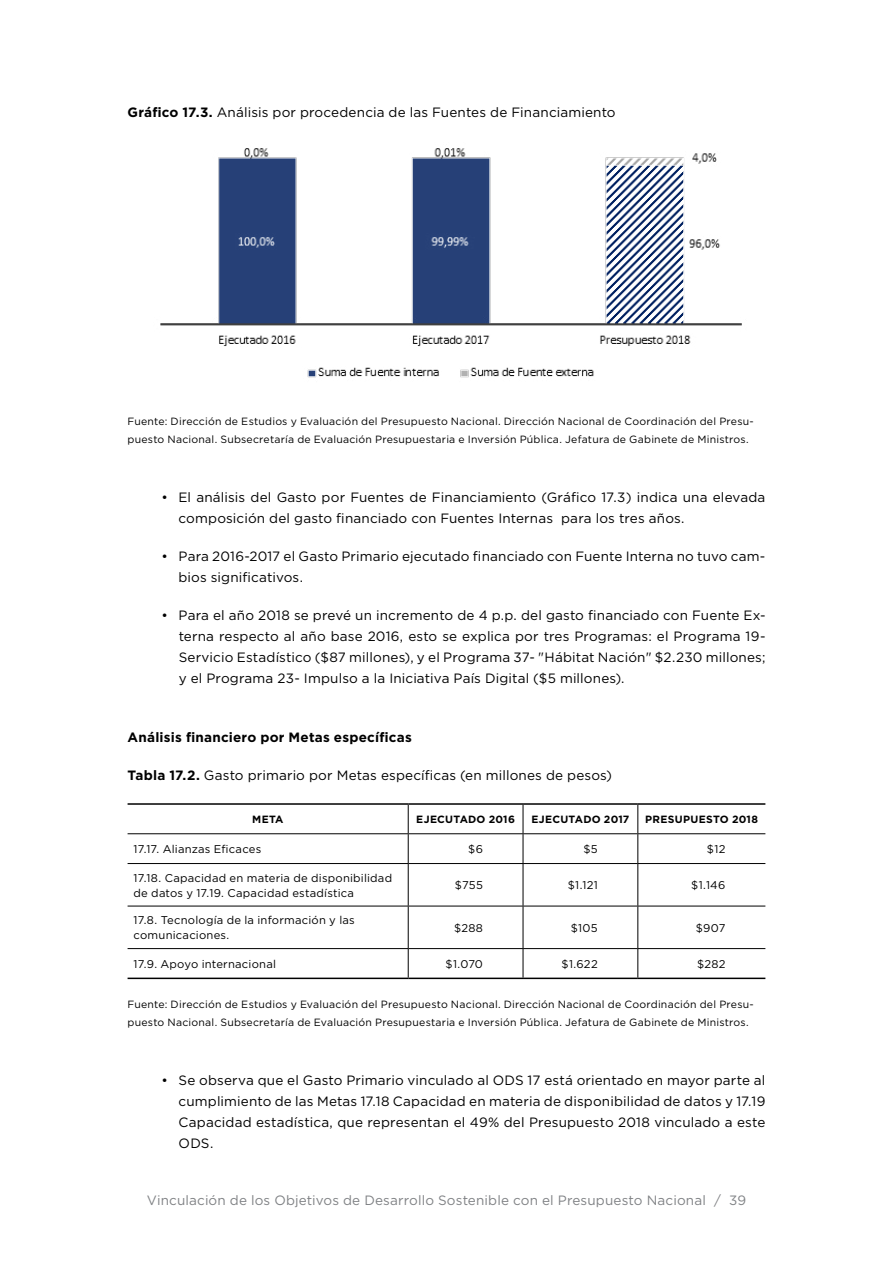
<style>
.page{position:relative;width:893px;height:1263px;background:#fff}
.page>*{position:absolute;margin:0;border:0;box-sizing:border-box;transform-origin:0 0}
.t1{font:13.5px/21px "Gotham";letter-spacing:.01em;color:#000}
.t2{font:13.5px "Gotham";letter-spacing:.01em;color:#808285}
.t3{font:700 13.5px "Gotham";letter-spacing:.015em;color:#000}
.t4{font:11.25px/15px "Gotham";letter-spacing:.02em;color:#000}
.t5{font:10.5px/18px "Gotham";letter-spacing:.02em;color:#000}
.t6{font:700 10.5px "Gotham";letter-spacing:.025em;color:#000}
.s1{font-weight:700}
</style>
<div class="page">
<img style="left:160px;top:148px;width:582px;height:230px">
<hr style="left:128px;top:803px;width:280px;height:2px;background:#000">
<hr style="left:408px;top:803px;width:115px;height:2px;background:#000">
<hr style="left:523px;top:803px;width:115px;height:2px;background:#000">
<hr style="left:638px;top:803px;width:127px;height:2px;background:#000">
<hr style="left:128px;top:833px;width:280px;height:1px;background:#000">
<hr style="left:408px;top:833px;width:115px;height:1px;background:#000">
<hr style="left:523px;top:833px;width:115px;height:1px;background:#000">
<hr style="left:638px;top:833px;width:127px;height:1px;background:#000">
<hr style="left:128px;top:863px;width:280px;height:1px;background:#000">
<hr style="left:408px;top:863px;width:115px;height:1px;background:#000">
<hr style="left:523px;top:863px;width:115px;height:1px;background:#000">
<hr style="left:638px;top:863px;width:127px;height:1px;background:#000">
<hr style="left:128px;top:906px;width:280px;height:1px;background:#000">
<hr style="left:408px;top:906px;width:115px;height:1px;background:#000">
<hr style="left:523px;top:906px;width:115px;height:1px;background:#000">
<hr style="left:638px;top:906px;width:127px;height:1px;background:#000">
<hr style="left:128px;top:948px;width:280px;height:1px;background:#000">
<hr style="left:408px;top:948px;width:115px;height:1px;background:#000">
<hr style="left:523px;top:948px;width:115px;height:1px;background:#000">
<hr style="left:638px;top:948px;width:127px;height:1px;background:#000">
<svg style="left:408px;top:805px;width:1px;height:58px"></svg>
<svg style="left:523px;top:805px;width:1px;height:58px"></svg>
<svg style="left:637px;top:805px;width:1px;height:58px"></svg>
<hr style="left:408px;top:864px;width:1px;height:42px;background:#000">
<hr style="left:523px;top:864px;width:1px;height:42px;background:#000">
<hr style="left:637px;top:864px;width:1px;height:42px;background:#000">
<hr style="left:408px;top:906px;width:1px;height:42px;background:#000">
<hr style="left:523px;top:906px;width:1px;height:42px;background:#000">
<hr style="left:637px;top:906px;width:1px;height:42px;background:#000">
<svg style="left:408px;top:949px;width:1px;height:28px"></svg>
<svg style="left:523px;top:949px;width:1px;height:28px"></svg>
<svg style="left:637px;top:949px;width:1px;height:28px"></svg>
<hr style="left:128px;top:977px;width:280px;height:2px;background:#000">
<hr style="left:408px;top:977px;width:115px;height:2px;background:#000">
<hr style="left:523px;top:977px;width:115px;height:2px;background:#000">
<hr style="left:638px;top:977px;width:127px;height:2px;background:#000">
<p class="t1" style="left:128px;top:102px;width:490px"><span class="s1">Gráfico 17.3.</span> Análisis por procedencia de las Fuentes de Financiamiento</p>
<p class="t5" style="left:128px;top:412px;width:628px">Fuente: Dirección de Estudios y Evaluación del Presupuesto Nacional. Dirección Nacional de Coordinación del Presu&shy;puesto Nacional. Subsecretaría de Evaluación Presupuestaria e Inversión Pública. Jefatura de Gabinete de Ministros.</p>
<p class="t1" style="left:179px;top:487px;width:588px;text-indent:-17px">• El análisis del Gasto por Fuentes de Financiamiento (Gráfico 17.3) indica una elevada composición del gasto financiado con Fuentes Internas para los tres años.</p>
<p class="t1" style="left:179px;top:546px;width:588px;text-indent:-17px">• Para 2016-2017 el Gasto Primario ejecutado financiado con Fuente Interna no tuvo cam&shy;bios significativos.</p>
<p class="t1" style="left:179px;top:605px;width:588px;text-align:justify;text-indent:-17px">• Para el año 2018 se prevé un incremento de 4 p.p. del gasto financiado con Fuente Ex&shy;terna respecto al año base 2016, esto se explica por tres Programas: el Programa 19- Servicio Estadístico ($87 millones), y el Programa 37- "Hábitat Nación" $2.230 millones; y el Programa 23- Impulso a la Iniciativa País Digital ($5 millones).</p>
<p class="t3" style="left:128px;top:728px;width:286px">Análisis financiero por Metas específicas</p>
<p class="t1" style="left:128px;top:765px;width:486px"><span class="s1">Tabla 17.2.</span> Gasto primario por Metas específicas (en millones de pesos)</p>
<p class="t6" style="left:252px;top:812px;width:33px">Meta</p>
<p class="t6" style="left:416px;top:812px;width:100px">Ej ecutado 2016</p>
<p class="t6" style="left:531px;top:812px;width:100px">Ej ecutado 2017</p>
<p class="t6" style="left:645px;top:812px;width:114px">Presupuesto 2018</p>
<p class="t4" style="left:134px;top:841px;width:129px">17.17. Alianzas Eficaces</p>
<p class="t4" style="left:468px;top:841px;width:16px">$6</p>
<p class="t4" style="left:583px;top:841px;width:16px">$5</p>
<p class="t4" style="left:707px;top:841px;width:20px">$12</p>
<p class="t4" style="left:134px;top:870px;width:260px">17.18. Capacidad en materia de disponibilidad de datos y 17.19. Capacidad estadística</p>
<p class="t4" style="left:455px;top:877px;width:30px">$755</p>
<p class="t4" style="left:568px;top:877px;width:32px">$1.121</p>
<p class="t4" style="left:691px;top:877px;width:36px">$1.146</p>
<p class="t4" style="left:134px;top:912px;width:223px">17.8. Tecnología de la información y las comunicaciones.</p>
<p class="t4" style="left:454px;top:920px;width:30px">$288</p>
<p class="t4" style="left:571px;top:920px;width:29px">$105</p>
<p class="t4" style="left:696px;top:920px;width:31px">$907</p>
<p class="t4" style="left:134px;top:956px;width:144px">17.9. Apoyo internacional</p>
<p class="t4" style="left:445px;top:956px;width:39px">$1.070</p>
<p class="t4" style="left:561px;top:956px;width:38px">$1.622</p>
<p class="t4" style="left:697px;top:956px;width:30px">$282</p>
<p class="t5" style="left:128px;top:995px;width:628px">Fuente: Dirección de Estudios y Evaluación del Presupuesto Nacional. Dirección Nacional de Coordinación del Presu&shy;puesto Nacional. Subsecretaría de Evaluación Presupuestaria e Inversión Pública. Jefatura de Gabinete de Ministros.</p>
<p class="t1" style="left:179px;top:1069px;width:588px;text-align:justify;text-indent:-17px">• Se observa que el Gasto Primario vinculado al ODS 17 está orientado en mayor parte al cumplimiento de las Metas 17.18 Capacidad en materia de disponibilidad de datos y 17.19<br>Capacidad estadística, que representan el 49% del Presupuesto 2018 vinculado a este ODS.</p>
<p class="t2" style="left:147px;top:1191px;width:601px">Vinculación de los Objetivos de Desarrollo Sostenible con el Presupuesto Nacional / 39</p>
</div>
